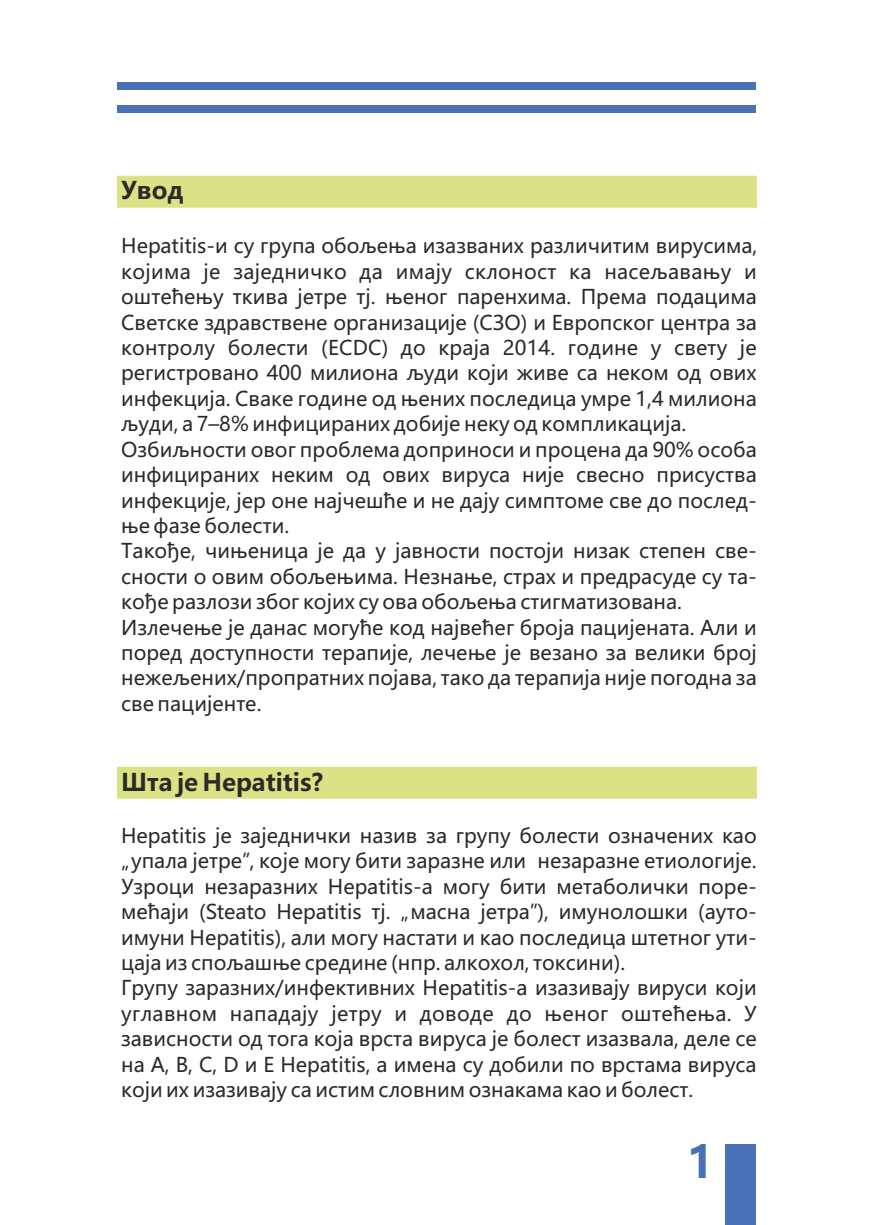
<style>
.page{position:relative;width:874px;height:1225px;background:#fff}
.page>*{position:absolute;margin:0;border:0;box-sizing:border-box;transform-origin:0 0}
.t1{font:700 44px "Microsoft Ya Hei UI";color:#4a70b5}
.t2{font:700 24px "Microsoft Ya Hei UI";color:#2b2a29}
.t3{font:20px/25.4px "Microsoft Ya Hei UI";color:#2b2a29}
</style>
<div class="page">
<div style="left:117px;top:766px;width:640px;height:33px;background:#dbe285"></div>
<div style="left:117px;top:175px;width:640px;height:33px;background:#dbe285"></div>
<div style="left:724px;top:1143px;width:31px;height:82px;background:#4a70b5"></div>
<div style="left:117px;top:105px;width:639px;height:8px;background:#4a70b5"></div>
<div style="left:117px;top:82px;width:639px;height:8px;background:#4a70b5"></div>
<p class="t2" style="left:121px;top:180px;width:64px">Увод</p>
<p class="t3" style="left:121px;top:235px;width:637px">Hepatitis-и су група обољења изазваних различитим вирусима, којима је заједничко да имају склоност ка насељавању и оштећењу ткива јетре тј. њеног паренхима. Према подацима Светске здравствене организације (СЗО) и Европског центра за контролу болести (ECDC) до краја 2014. године у свету је регистровано 400 милиона људи који живе са неком од ових инфекција. Сваке године од њених последица умре 1,4 милиона људи, а 7–8% инфицираних добије неку од компликација.<br>Озбиљности овог проблема доприноси и процена да 90% особа инфицираних неким од ових вируса није свесно присуства инфекције, јер оне најчешће и не дају симптоме све до послед&shy;ње фазе болести.<br>Такође, чињеница је да у јавности постоји низак степен све&shy;сности о овим обољењима. Незнање, страх и предрасуде су та&shy;кође разлози због којих су ова обољења стигматизована.<br>Излечење је данас могуће код највећег броја пацијената. Али и поред доступности терапије, лечење је везано за велики број нежељених/пропратних појава, тако да терапија није погодна за све пацијенте.</p>
<p class="t2" style="left:121px;top:771px;width:203px">Шта је Hepatitis?</p>
<p class="t3" style="left:121px;top:824px;width:637px">Hepatitis је заједнички назив за групу болести означених као „упала јетре”, које могу бити заразне или незаразне етиологије.<br>Узроци незаразних Hepatitis-а могу бити метаболички поре&shy;мећаји (Steato Hepatitis тј. „масна јетра”), имунолошки (ауто&shy;имуни Hepatitis), али могу настати и као последица штетног ути&shy;цаја из спољашње средине (нпр. алкохол, токсини).<br>Групу заразних/инфективних Hepatitis-а изазивају вируси који углавном нападају јетру и доводе до њеног оштећења. У зависности од тога која врста вируса је болест изазвала, деле се на A, B, C, D и E Hepatitis, а имена су добили по врстама вируса који их изазивају са истим словним ознакама као и болест.</p>
<h1 class="t1" style="left:686px;top:1142px;width:29px">1</h1>
</div>
